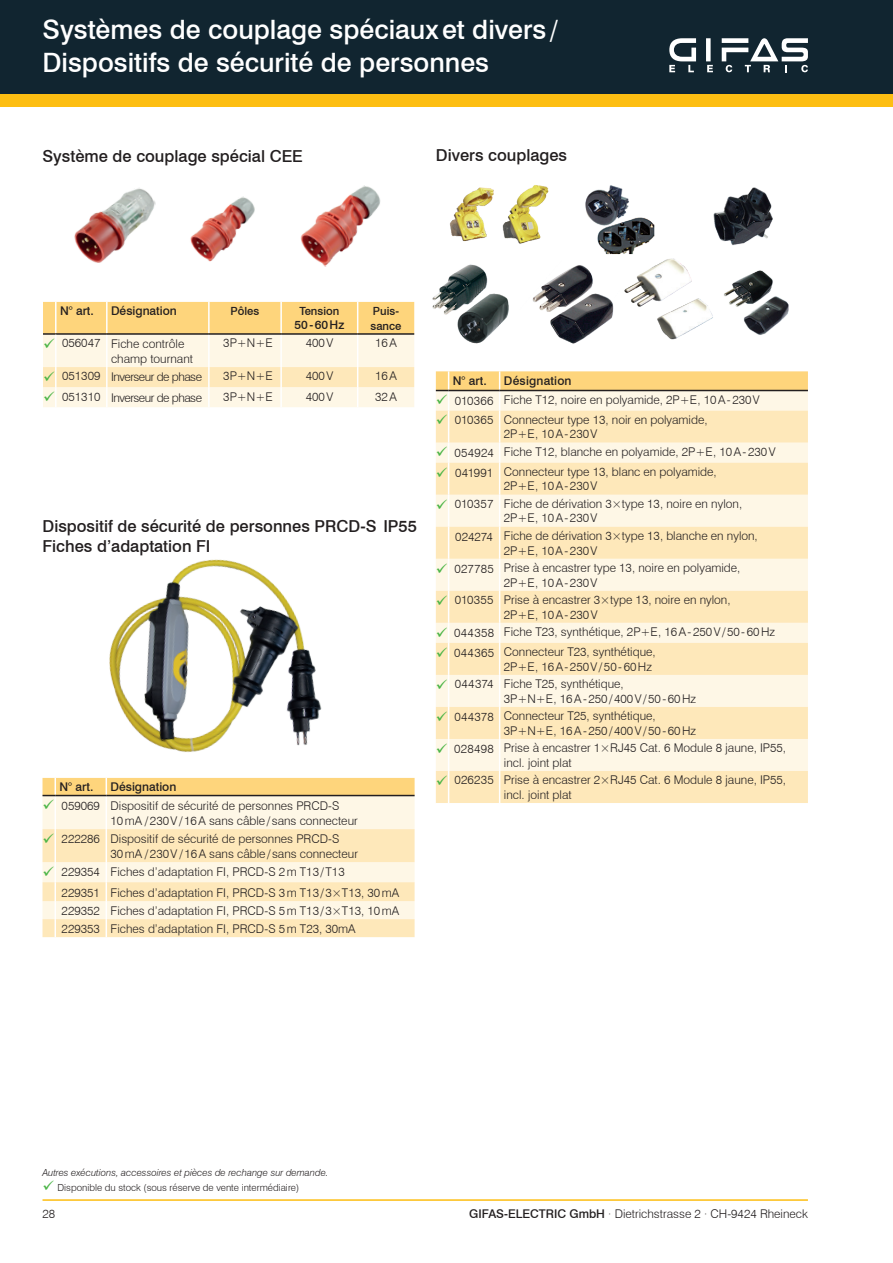
<style>
.page{position:relative;width:893px;height:1263px;background:#fff}
.page>*{position:absolute;margin:0;border:0;box-sizing:border-box;transform-origin:0 0}
.t1{font:500 26.7px/32.4px "Swiss 721 BT";color:#fff}
.t2{font:500 16.5px/19.8px "Swiss 721 BT";color:#231f20}
.t3{font:300 12px/14.4px "Swiss 721 BT";color:#231f20}
.t4{font:500 12px "Swiss 721 BT";color:#231f20}
.t5{font:300 12px "Swiss 721 BT";letter-spacing:-.04em;color:#231f20}
.t6{font:500 11.25px/15px "Swiss 721 BT";color:#231f20}
.t7{font:italic 300 9.75px "Swiss 721 BT";color:#231f20}
.t8{font:300 9.75px "Swiss 721 BT";color:#231f20}
.s1{color:#4bb547}
.s2{font-weight:500}
</style>
<div class="page">
<div style="left:0;top:89px;width:893px;height:17px;background:#fdbe12"></div>
<div style="left:0;top:0;width:893px;height:94px;background:#112530"></div>
<hr style="left:43px;top:1199px;width:765px;height:2px;background:#fdbe12">
<div style="left:706px;top:38px;width:5px;height:23px;background:#fff"></div>
<svg style="left:669px;top:38px;width:27px;height:34px"></svg>
<svg style="left:707px;top:65px;width:6px;height:7px"></svg>
<svg style="left:722px;top:38px;width:86px;height:34px"></svg>
<img style="left:432px;top:185px;width:357px;height:207px">
<img style="left:74px;top:188px;width:82px;height:75px">
<img style="left:190px;top:196px;width:65px;height:66px">
<img style="left:300px;top:185px;width:81px;height:82px">
<img style="left:77px;top:559px;width:269px;height:219px">
<div style="left:43px;top:796px;width:372px;height:33px;background:#fef7e6"></div>
<hr style="left:106px;top:796px;width:1px;height:33px;background:#fff">
<hr style="left:55px;top:796px;width:1px;height:33px;background:#fff">
<svg style="left:43px;top:829px;width:372px;height:108px;background:#feedca"></svg>
<svg style="left:43px;top:778px;width:372px;height:18px;background:#fad27b"></svg>
<hr style="left:55px;top:795px;width:51px;height:1px;background:#231f20">
<hr style="left:106px;top:795px;width:309px;height:1px;background:#231f20">
<svg style="left:436px;top:411px;width:372px;height:392px;background:#feeecd"></svg>
<hr style="left:499px;top:411px;width:1px;height:32px;background:#fff">
<svg style="left:499px;top:443px;width:1px;height:20px"></svg>
<hr style="left:499px;top:463px;width:1px;height:32px;background:#fff">
<hr style="left:499px;top:495px;width:1px;height:32px;background:#fff">
<hr style="left:499px;top:527px;width:1px;height:32px;background:#fff">
<hr style="left:499px;top:559px;width:1px;height:32px;background:#fff">
<hr style="left:499px;top:591px;width:1px;height:32px;background:#fff">
<svg style="left:499px;top:623px;width:1px;height:20px"></svg>
<hr style="left:499px;top:643px;width:1px;height:32px;background:#fff">
<hr style="left:499px;top:675px;width:1px;height:32px;background:#fff">
<hr style="left:499px;top:707px;width:1px;height:32px;background:#fff">
<hr style="left:499px;top:739px;width:1px;height:32px;background:#fff">
<hr style="left:499px;top:771px;width:1px;height:32px;background:#fff">
<hr style="left:448px;top:411px;width:1px;height:32px;background:#fff">
<svg style="left:448px;top:443px;width:1px;height:20px"></svg>
<hr style="left:448px;top:463px;width:1px;height:32px;background:#fff">
<hr style="left:448px;top:495px;width:1px;height:32px;background:#fff">
<hr style="left:448px;top:527px;width:1px;height:32px;background:#fff">
<hr style="left:448px;top:559px;width:1px;height:32px;background:#fff">
<hr style="left:448px;top:591px;width:1px;height:32px;background:#fff">
<svg style="left:448px;top:623px;width:1px;height:20px"></svg>
<hr style="left:448px;top:643px;width:1px;height:32px;background:#fff">
<hr style="left:448px;top:675px;width:1px;height:32px;background:#fff">
<hr style="left:448px;top:707px;width:1px;height:32px;background:#fff">
<hr style="left:448px;top:739px;width:1px;height:32px;background:#fff">
<hr style="left:448px;top:771px;width:1px;height:32px;background:#fff">
<svg style="left:436px;top:371px;width:372px;height:40px;background:#fae4b2"></svg>
<hr style="left:449px;top:390px;width:51px;height:1px;background:#231f20">
<hr style="left:500px;top:390px;width:308px;height:1px;background:#231f20">
<svg style="left:43px;top:302px;width:371px;height:105px;background:#fce8bd"></svg>
<hr style="left:209px;top:333px;width:72px;height:2px;background:#231f20">
<hr style="left:281px;top:333px;width:77px;height:2px;background:#231f20">
<hr style="left:358px;top:333px;width:56px;height:2px;background:#231f20">
<h1 class="t1" style="left:43px;top:14px;width:517px">Systèmes de couplage spéciauxet divers/<br>Dispositifs de sécurité de personnes</h1>
<h2 class="t2" style="left:43px;top:146px;width:262px">Système de couplage spécial CEE</h2>
<h2 class="t2" style="left:436px;top:145px;width:133px">Divers couplages</h2>
<p class="t4" style="left:60px;top:304px;width:35px">N° art.</p>
<p class="t4" style="left:111px;top:304px;width:67px">Désignation</p>
<p class="t6" style="left:231px;top:303px;width:30px">Pôles</p>
<p class="t6" style="left:300px;top:303px;width:41px">Tension</p>
<p class="t4" style="left:294px;top:318px;width:51px">50-60Hz</p>
<p class="t6" style="left:370px;top:303px;width:32px">Puis&shy;sance</p>
<p class="t3" style="left:111px;top:336px;width:84px;line-height:15px;text-indent:-68px"><span class="s1">✓</span> 056047 Fiche contrôle champ tournant</p>
<p class="t3" style="left:223px;top:336px;width:51px">3P+N+E</p>
<p class="t3" style="left:306px;top:336px;width:29px">400V</p>
<p class="t3" style="left:375px;top:336px;width:23px">16A</p>
<p class="t5" style="left:43px;top:369px;width:160px"><span class="s1">✓</span> 051309 Inverseur de phase</p>
<p class="t3" style="left:223px;top:369px;width:51px">3P+N+E</p>
<p class="t3" style="left:306px;top:369px;width:29px">400V</p>
<p class="t3" style="left:375px;top:369px;width:23px">16A</p>
<p class="t5" style="left:43px;top:390px;width:160px"><span class="s1">✓</span> 051310 Inverseur de phase</p>
<p class="t3" style="left:223px;top:389px;width:51px">3P+N+E</p>
<p class="t3" style="left:306px;top:389px;width:29px">400V</p>
<p class="t3" style="left:375px;top:389px;width:23px">32A</p>
<h2 class="t2" style="left:43px;top:516px;width:376px">Dispositif de sécurité de personnes PRCD-S IP55<br>Fiches d’adaptation FI</h2>
<p class="t4" style="left:60px;top:780px;width:35px">N° art.</p>
<p class="t4" style="left:111px;top:780px;width:67px">Désignation</p>
<p class="t3" style="left:111px;top:798px;width:249px;line-height:15px;text-indent:-68px"><span class="s1">✓</span> 059069 Dispositif de sécurité de personnes PRCD-S<br>10mA /230V /16A sans câble/ sans connecteur</p>
<p class="t3" style="left:111px;top:831px;width:249px;line-height:15px;text-indent:-68px"><span class="s1">✓</span> 222286 Dispositif de sécurité de personnes PRCD-S<br>30mA /230V /16A sans câble/ sans connecteur</p>
<p class="t3" style="left:62px;top:861px;width:339px;line-height:21px;text-indent:-19px"><span class="s1">✓</span> 229354 Fiches d’adaptation FI, PRCD-S 2m T13/T13<br>229351 Fiches d’adaptation FI, PRCD-S 3m T13/3×T13, 30mA</p>
<p class="t3" style="left:62px;top:901px;width:339px;line-height:18px">229352 Fiches d’adaptation FI, PRCD-S 5m T13/3×T13, 10mA<br>229353 Fiches d’adaptation FI, PRCD-S 5m T23, 30mA</p>
<p class="t4" style="left:453px;top:373px;width:35px">N° art.</p>
<p class="t4" style="left:504px;top:373px;width:69px">Désignation</p>
<p class="t3" style="left:436px;top:392px;width:325px"><span class="s1">✓</span> 010366 Fiche T12, noire en polyamide, 2P+E, 10A-230V</p>
<p class="t3" style="left:504px;top:412px;width:205px;text-indent:-68px"><span class="s1">✓</span> 010365 Connecteur type 13, noir en polyamide,<br>2P+E, 10A-230V</p>
<p class="t3" style="left:436px;top:444px;width:341px"><span class="s1">✓</span> 054924 Fiche T12, blanche en polyamide, 2P+E, 10A-230V</p>
<p class="t3" style="left:504px;top:464px;width:214px;text-indent:-68px"><span class="s1">✓</span> 041991 Connecteur type 13, blanc en polyamide,<br>2P+E, 10A-230V</p>
<p class="t3" style="left:504px;top:496px;width:240px;text-indent:-68px"><span class="s1">✓</span> 010357 Fiche de dérivation 3×type 13, noire en nylon,<br>2P+E, 10A-230V</p>
<p class="t3" style="left:504px;top:528px;width:255px;text-indent:-49px">024274 Fiche de dérivation 3×type 13, blanche en nylon,<br>2P+E, 10A-230V</p>
<p class="t3" style="left:504px;top:560px;width:238px;text-indent:-68px"><span class="s1">✓</span> 027785 Prise à encastrer type 13, noire en polyamide,<br>2P+E, 10A-230V</p>
<p class="t3" style="left:504px;top:593px;width:228px;text-indent:-68px"><span class="s1">✓</span> 010355 Prise à encastrer 3×type 13, noire en nylon,<br>2P+E, 10A-230V</p>
<p class="t3" style="left:436px;top:625px;width:341px"><span class="s1">✓</span> 044358 Fiche T23, synthétique, 2P+E, 16A-250V/50-60Hz</p>
<p class="t3" style="left:504px;top:645px;width:153px;text-indent:-68px"><span class="s1">✓</span> 044365 Connecteur T23, synthétique,<br>2P+E, 16A-250V/50-60Hz</p>
<p class="t3" style="left:504px;top:677px;width:194px;text-indent:-68px"><span class="s1">✓</span> 044374 Fiche T25, synthétique,<br>3P+N+E, 16A-250/400V/50-60Hz</p>
<p class="t3" style="left:504px;top:709px;width:194px;text-indent:-68px"><span class="s1">✓</span> 044378 Connecteur T25, synthétique,<br>3P+N+E, 16A-250/400V/50-60Hz</p>
<p class="t3" style="left:504px;top:741px;width:284px;text-indent:-68px"><span class="s1">✓</span> 028498 Prise à encastrer 1×RJ45 Cat. 6 Module 8 jaune, IP55, incl. joint plat</p>
<p class="t3" style="left:504px;top:773px;width:284px;text-indent:-68px"><span class="s1">✓</span> 026235 Prise à encastrer 2×RJ45 Cat. 6 Module 8 jaune, IP55, incl. joint plat</p>
<p class="t7" style="left:43px;top:1167px;width:287px">Autres exécutions, accessoires et pièces de rechange sur demande.</p>
<p class="t8" style="left:43px;top:1181px;width:258px"><span class="s1">✓</span> Disponible du stock (sous réserve de vente intermédiaire)</p>
<p class="t3" style="left:43px;top:1207px;width:14px">28</p>
<p class="t3" style="left:469px;top:1207px;width:340px"><span class="s2">GIFAS-ELECTRIC GmbH</span> · Dietrichstrasse 2 · CH-9424 Rheineck</p>
</div>
